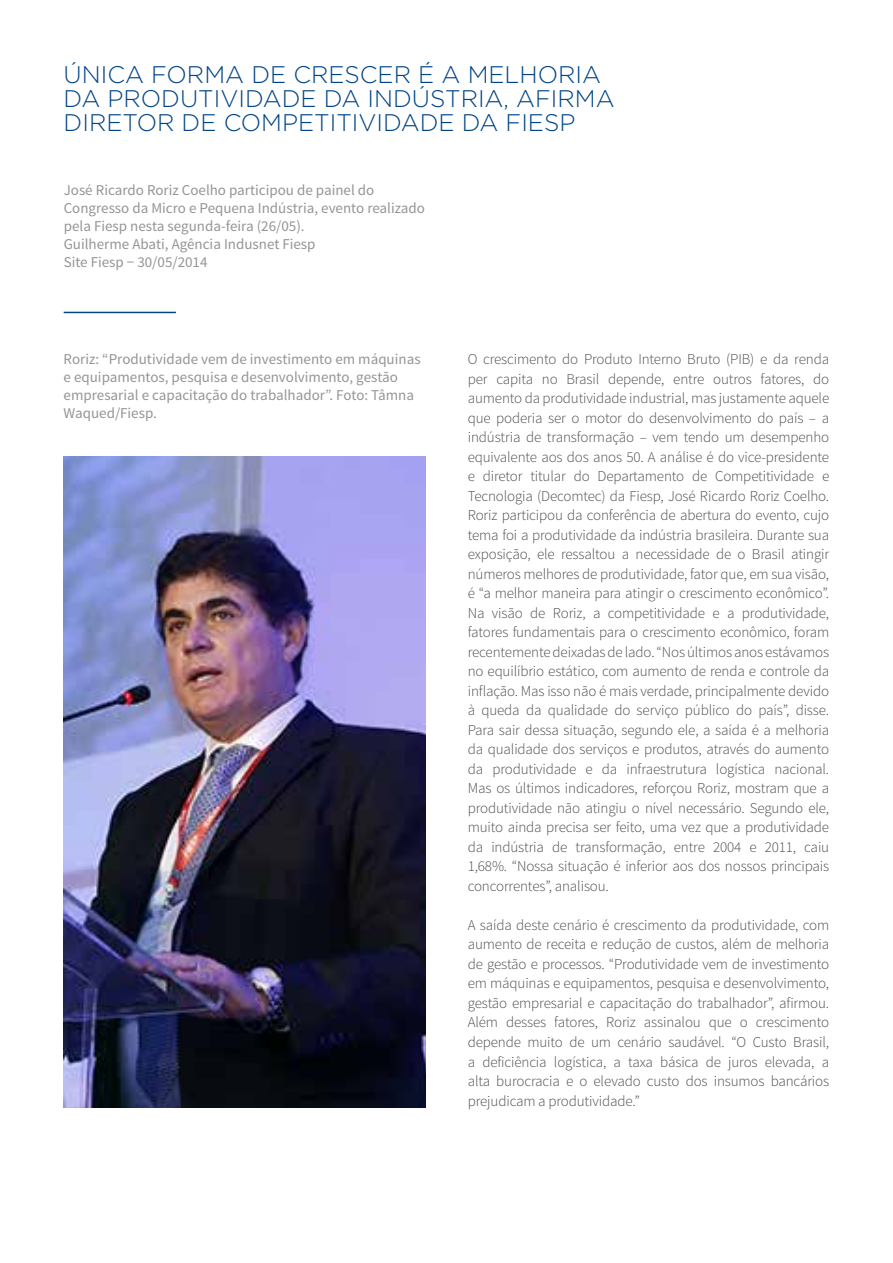
<style>
.page{position:relative;width:893px;height:1263px;background:#fff}
.page>*{position:absolute;margin:0;border:0;box-sizing:border-box;transform-origin:0 0}
.t1{font:300 24px/24px "Gotham";color:#004485}
.t2{font:300 15px/19.5px "Source Sans Pro";letter-spacing:-.01em;color:#4d4d4f;text-align:justify}
.t3{font:15px/18px "Source Sans Pro";color:#939598}
</style>
<div class="page">
<hr style="left:64px;top:312px;width:112px;height:1px;background:#004485">
<img style="left:64px;top:456px;width:361px;height:652px">
<h1 class="t1" style="left:64px;top:62px;width:553px">ÚNICA FORMA DE CRESCER É A MELHORIA<br>DA PRODUTIVIDADE DA INDÚSTRIA, AFIRMA<br>DIRETOR DE COMPETITIVIDADE DA FIESP</h1>
<p class="t3" style="left:64px;top:181px;width:363px">José Ricardo Roriz Coelho participou de painel do Congresso da Micro e Pequena Indústria, evento realizado pela Fiesp nesta segunda-feira (26/05).<br>Guilherme Abati, Agência Indusnet Fiesp<br>Site Fiesp − 30/05/2014</p>
<p class="t3" style="left:64px;top:351px;width:358px">Roriz: “Produtividade vem de investimento em máquinas e equipamentos, pesquisa e desenvolvimento, gestão empresarial e capacitação do trabalhador”. Foto: Tâmna Waqued/Fiesp.</p>
<p class="t2" style="left:468px;top:350px;width:363px">O crescimento do Produto Interno Bruto (PIB) e da renda per capita no Brasil depende, entre outros fatores, do aumento da produtividade industrial, mas justamente aquele que poderia ser o motor do desenvolvimento do país – a indústria de transformação – vem tendo um desempenho equivalente aos dos anos 50. A análise é do vice-presidente e diretor titular do Departamento de Competitividade e Tecnologia (Decomtec) da Fiesp, José Ricardo Roriz Coelho.<br>Roriz participou da conferência de abertura do evento, cujo tema foi a produtividade da indústria brasileira. Durante sua exposição, ele ressaltou a necessidade de o Brasil atingir números melhores de produtividade, fator que, em sua visão, é “a melhor maneira para atingir o crescimento econômico”.<br>Na visão de Roriz, a competitividade e a produtividade, fatores fundamentais para o crescimento econômico, foram recentemente deixadas de lado. “Nos últimos anos estávamos no equilíbrio estático, com aumento de renda e controle da inflação. Mas isso não é mais verdade, principalmente devido à queda da qualidade do serviço público do país”, disse.<br>Para sair dessa situação, segundo ele, a saída é a melhoria da qualidade dos serviços e produtos, através do aumento da produtividade e da infraestrutura logística nacional.<br>Mas os últimos indicadores, reforçou Roriz, mostram que a produtividade não atingiu o nível necessário. Segundo ele, muito ainda precisa ser feito, uma vez que a produtividade da indústria de transformação, entre 2004 e 2011, caiu 1,68%. “Nossa situação é inferior aos dos nossos principais concorrentes”, analisou.</p>
<p class="t2" style="left:468px;top:915px;width:363px">A saída deste cenário é crescimento da produtividade, com aumento de receita e redução de custos, além de melhoria de gestão e processos. “Produtividade vem de investimento em máquinas e equipamentos, pesquisa e desenvolvimento, gestão empresarial e capacitação do trabalhador”, afirmou.<br>Além desses fatores, Roriz assinalou que o crescimento depende muito de um cenário saudável. “O Custo Brasil, a deficiência logística, a taxa básica de juros elevada, a alta burocracia e o elevado custo dos insumos bancários prejudicam a produtividade.”</p>
</div>
